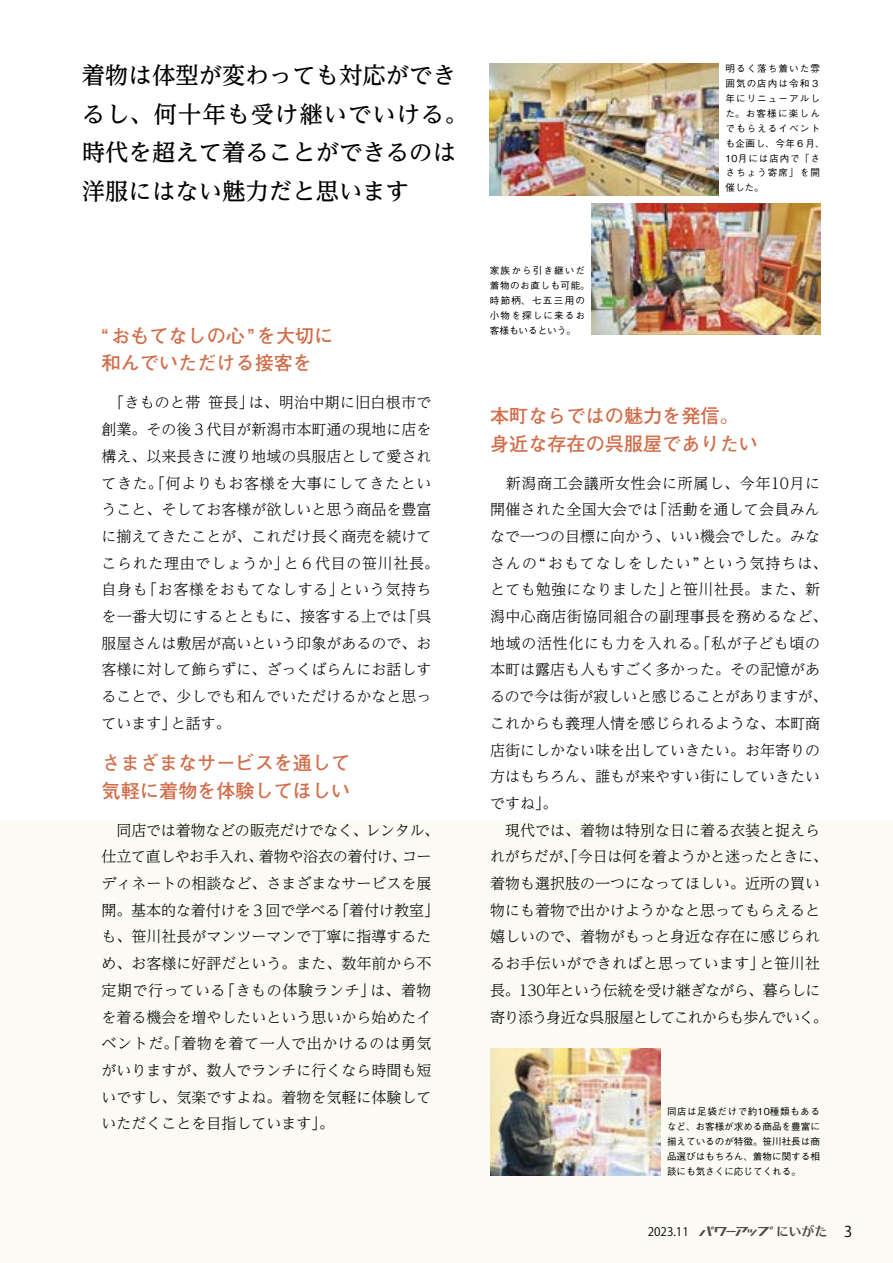
<style>
.page{position:relative;width:893px;height:1263px;background:#fff}
.page>*{position:absolute;margin:0;border:0;box-sizing:border-box;transform-origin:0 0}
.t1{font:500 23.4px/38.5px "UD Reimin Pr 6 N";color:#000}
.t2{font:700 19.2px/27.6px "Futo Go B101 Pr 6 N";color:#d16d49}
.t3{font:300 15px/26.7px "UD Reimin Pr 6 N";color:#000}
.t4{font:11.7px "Koz Go Pr 6 N";color:#000}
.t5{font:500 9.6px/14.9px "Gothic BBB Pr 6 N";letter-spacing:.095em;color:#000}
.t6{font:500 9.6px/14.9px "Gothic BBB Pr 6 N";letter-spacing:.12em;color:#000}
.s1{font-family:"Gau Font Kana 0816";font-size:12px;color:#4c4a4a}
.s2{font-family:"UD Typos 515 Std";font-size:12.75px;color:#4c4a4a}
.s3{font-size:14.85px}
</style>
<div class="page">
<div style="left:0;top:821px;width:893px;height:442px;background:#fbfaf3"></div>
<img style="left:490px;top:1048px;width:171px;height:128px">
<img style="left:591px;top:203px;width:229px;height:132px">
<img style="left:490px;top:64px;width:229px;height:132px">
<h1 class="t1" style="left:82px;top:56px;width:387px">着物は体型が変わっても対応ができるし、何十年も受け継いでいける。時代を超えて着ることができるのは洋服にはない魅力だと思います</h1>
<p class="t5" style="left:725px;top:61px;width:101px">明るく落ち着いた雰囲気の店内は令和３年にリニューアルした。お客様に楽しんでもらえるイベントも企画し、今年６月、<br>10月には店内で「ささちょう寄席」を開催した。</p>
<p class="t2" style="left:102px;top:321px;width:233px">“おもてなしの心”を大切に和んでいただける接客を</p>
<p class="t3" style="left:102px;top:389px;width:339px">　「きものと帯 笹長」は、明治中期に旧白根市で創業。その後３代目が新潟市本町通の現地に店を構え、以来長きに渡り地域の呉服店として愛されてきた。「何よりもお客様を大事にしてきたということ、そしてお客様が欲しいと思う商品を豊富に揃えてきたことが、これだけ長く商売を続けてこられた理由でしょうか」と６代目の笹川社長。自身も「お客様をおもてなしする」という気持ちを一番大切にするとともに、接客する上では「呉服屋さんは敷居が高いという印象があるので、お客様に対して飾らずに、ざっくばらんにお話しすることで、少しでも和んでいただけるかなと思っています」と話す。</p>
<p class="t2" style="left:102px;top:748px;width:250px">さまざまなサービスを通して気軽に着物を体験してほしい</p>
<p class="t3" style="left:102px;top:816px;width:339px">　同店では着物などの販売だけでなく、レンタル、仕立て直しやお手入れ、着物や浴衣の着付け、コーディネートの相談など、さまざまなサービスを展開。基本的な着付けを３回で学べる「着付け教室」も、笹川社長がマンツーマンで丁寧に指導するため、お客様に好評だという。また、数年前から不定期で行っている「きもの体験ランチ」は、着物を着る機会を増やしたいという思いから始めたイベントだ。「着物を着て一人で出かけるのは勇気がいりますが、数人でランチに行くなら時間も短いですし、気楽ですよね。着物を気軽に体験していただくことを目指しています」。</p>
<p class="t6" style="left:490px;top:263px;width:101px">家族から引き継いだ着物のお直しも可能。時節柄、七五三用の小物を探しに来るお客様もいるという。</p>
<p class="t2" style="left:490px;top:401px;width:269px">本町ならではの魅力を発信。身近な存在の呉服屋でありたい</p>
<p class="t3" style="left:490px;top:469px;width:339px">　新潟商工会議所女性会に所属し、今年10月に開催された全国大会では「活動を通して会員みんなで一つの目標に向かう、いい機会でした。みなさんの“おもてなしをしたい”という気持ちは、とても勉強になりました」と笹川社長。また、新潟中心商店街協同組合の副理事長を務めるなど、地域の活性化にも力を入れる。「私が子ども頃の本町は露店も人もすごく多かった。その記憶があるので今は街が寂しいと感じることがありますが、これからも義理人情を感じられるような、本町商店街にしかない味を出していきたい。お年寄りの方はもちろん、誰もが来やすい街にしていきたいですね」。<br>　現代では、着物は特別な日に着る衣装と捉えられがちだが、「今日は何を着ようかと迷ったときに、着物も選択肢の一つになってほしい。近所の買い物にも着物で出かけようかなと思ってもらえると嬉しいので、着物がもっと身近な存在に感じられるお手伝いができればと思っています」と笹川社長。130年という伝統を受け継ぎながら、暮らしに寄り添う身近な呉服屋としてこれからも歩んでいく。</p>
<p class="t5" style="left:667px;top:1103px;width:154px;text-align:justify">同店は足袋だけで約10種類もあるなど、お客様が求める商品を豊富に揃えているのが特徴。笹川社長は商品選びはもちろん、着物に関する相談にも気さくに応じてくれる。</p>
<p class="t4" style="left:648px;top:1225px;width:206px">2023.11 <span class="s1">I0¥3YK</span> <span class="s2">にいがた</span> <span class="s3">3</span></p>
</div>
